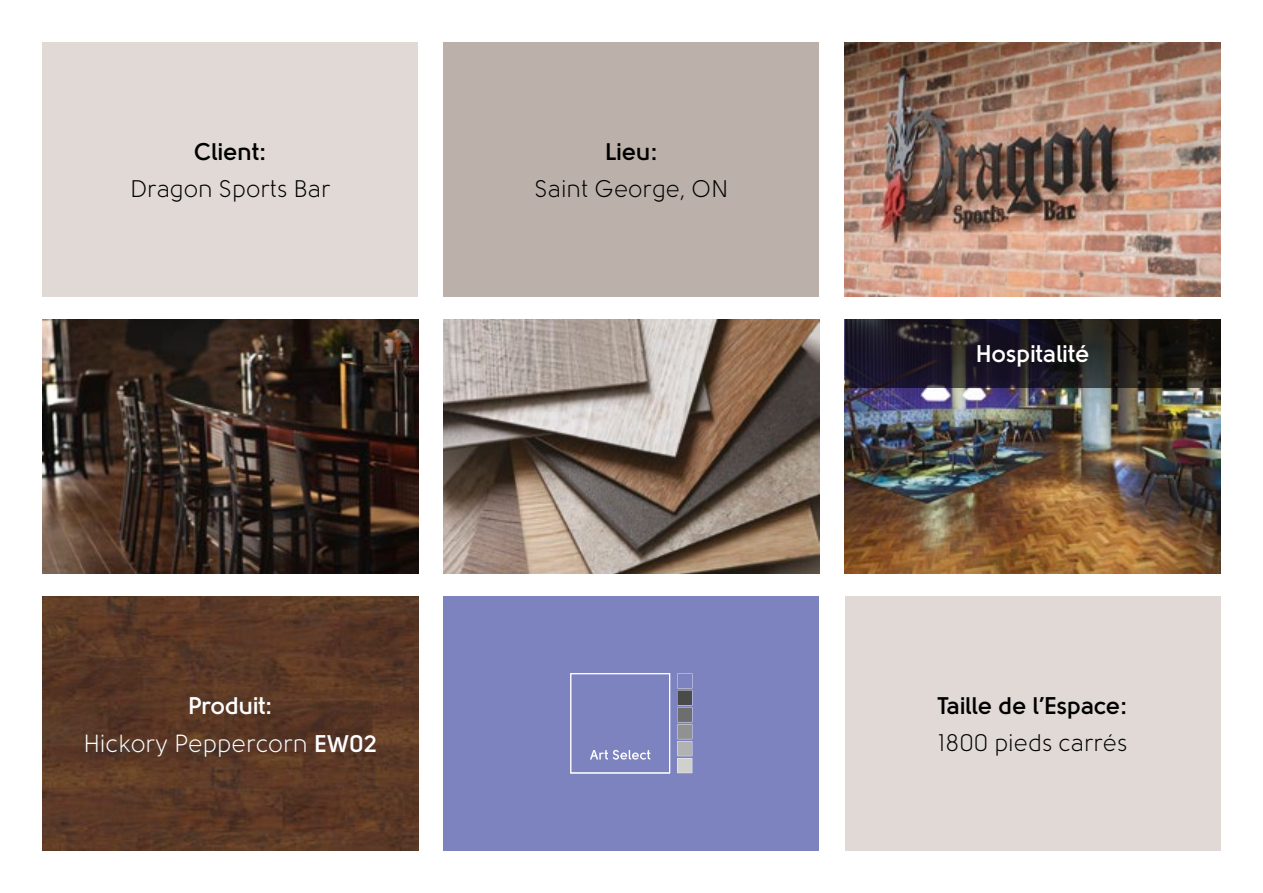
<style>
.page{position:relative;width:1263px;height:893px;background:#fff}
.page>*{position:absolute;margin:0;border:0;box-sizing:border-box;transform-origin:0 0}
.t1{font:24.75px "Solomon";color:#fff}
.t2{font:24px "Solomon";color:#000}
.t3{font:700 24px "Solomon";color:#000}
.t4{font:700 24px "Solomon";color:#fff}
.s1{font-weight:700;font-size:24px}
</style>
<div class="page">
<div style="left:444px;top:596px;width:375px;height:254px;background:#7c83be"></div>
<div style="left:43px;top:43px;width:375px;height:254px;background:#e0d9d5"></div>
<img style="left:43px;top:319px;width:375px;height:255px">
<div style="left:845px;top:596px;width:375px;height:254px;background:#e0d9d5"></div>
<img style="left:444px;top:319px;width:375px;height:255px">
<img style="left:845px;top:43px;width:375px;height:254px">
<img style="left:43px;top:596px;width:375px;height:254px">
<div style="left:444px;top:43px;width:375px;height:254px;background:#bcb1aa"></div>
<svg style="left:590px;top:750px;width:60px;height:10px"></svg>
<svg style="left:677px;top:673px;width:15px;height:100px"></svg>
<div style="left:571px;top:673px;width:99px;height:100px;border:1px solid #fff"></div>
<img style="left:845px;top:387px;width:375px;height:187px">
<svg style="left:845px;top:319px;width:375px;height:68px;background:#1d191f"></svg>
<p class="t3" style="left:194px;top:138px;width:74px">Client:</p>
<p class="t2" style="left:130px;top:176px;width:202px">Dragon Sports Bar</p>
<p class="t3" style="left:605px;top:138px;width:54px">Lieu:</p>
<p class="t2" style="left:535px;top:176px;width:195px">Saint George, ON</p>
<p class="t4" style="left:188px;top:691px;width:86px">Produit:</p>
<p class="t1" style="left:83px;top:730px;width:295px">Hickory Peppercorn <span class="s1">EW02</span></p>
<p class="t4" style="left:976px;top:340px;width:115px">Hospitalité</p>
<p class="t3" style="left:938px;top:691px;width:191px">Taille de l’Espace:</p>
<p class="t2" style="left:938px;top:730px;width:191px">1800 pieds carrés</p>
</div>
